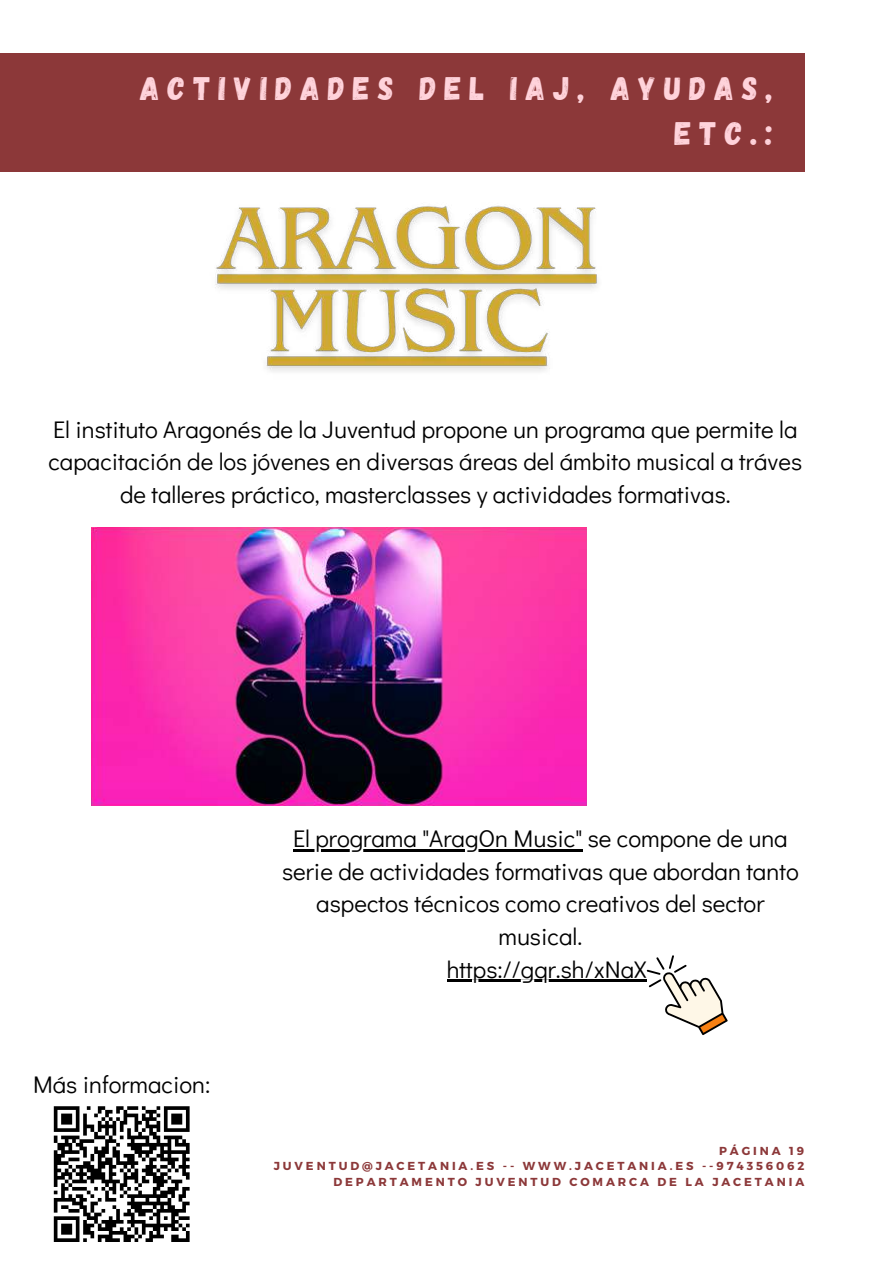
<style>
.page{position:relative;width:894px;height:1264px;background:#fff}
.page>*{position:absolute;margin:0;border:0;box-sizing:border-box;transform-origin:0 0}
.t1{font:32.55px/45px "Gagalin";letter-spacing:.25em;color:#ffd3db;text-align:right}
.t2{font:24px/32.5px "Didact Gothic";color:#000;text-align:center}
.t3{font:700 11.55px/15.5px "Montserrat";letter-spacing:.25em;color:#8c3839;text-align:right}
</style>
<div class="page">
<div style="left:0;top:54px;width:804px;height:118px;background:#8c3839"></div>
<img style="left:91px;top:527px;width:496px;height:279px">
<svg style="left:646px;top:955px;width:81px;height:80px"></svg>
<img style="left:215px;top:205px;width:383px;height:167px">
<hr style="left:293px;top:849px;width:289px;height:2px;background:#000">
<hr style="left:446px;top:979px;width:200px;height:3px;background:#000">
<svg style="left:53px;top:1106px;width:137px;height:136px"></svg>
<h1 class="t1" style="left:140px;top:64px;width:634px">ACTIVIDADES DEL IAJ, AYUDAS,<br>ETC.:</h1>
<p class="t2" style="left:48px;top:412px;width:755px">El instituto Aragonés de la Juventud propone un programa que permite la capacitación de los jóvenes en diversas áreas del ámbito musical a tráves de talleres práctico, masterclasses y actividades formativas.</p>
<p class="t2" style="left:33px;top:1067px;width:179px">Más informacion:</p>
<p class="t2" style="left:282px;top:821px;width:518px">El programa "AragOn Music" se compone de una serie de actividades formativas que abordan tanto aspectos técnicos como creativos del sector musical.<br>https://gqr.sh/xNaX</p>
<p class="t3" style="left:274px;top:1142px;width:532px">PÁGINA 19<br>JUVENTUD@JACETANIA.ES -- WWW.JACETANIA.ES --974356062<br>DEPARTAMENTO JUVENTUD COMARCA DE LA JACETANIA</p>
</div>
